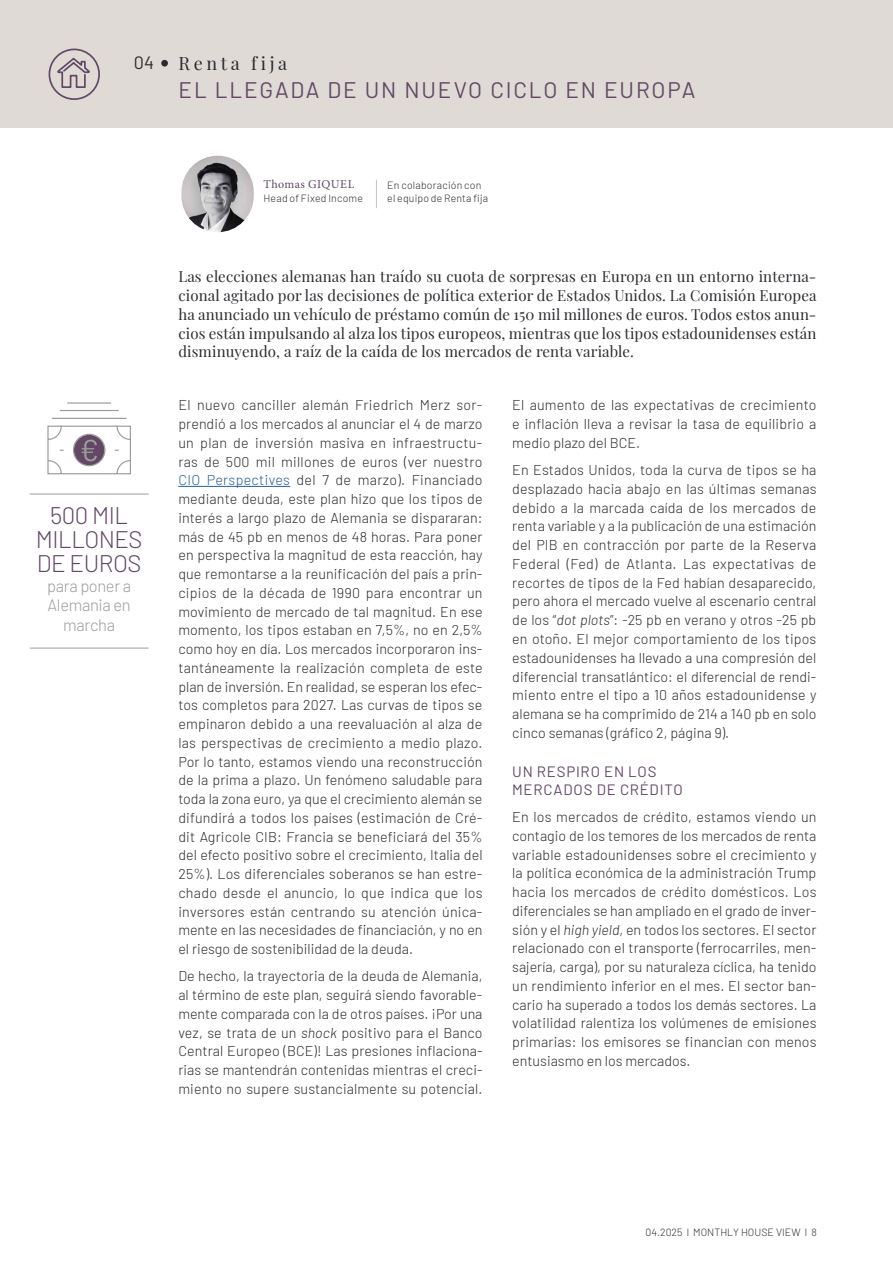
<style>
.page{position:relative;width:893px;height:1263px;background:#fff}
.page>*{position:absolute;margin:0;border:0;box-sizing:border-box;transform-origin:0 0}
.t1{font:300 24px/24px "Barlow";letter-spacing:-.02em;color:#624865;text-align:center}
.t2{font:22.5px "Barlow";letter-spacing:.08em;color:#624865}
.t3{font:18px "Playfair Display";letter-spacing:.2em;color:#2a2c30}
.t4{font:18px "Barlow";color:#2a2c30}
.t5{font:300 16.5px/19.5px "Barlow";letter-spacing:-.02em;color:#9d9d9c;text-align:center}
.t6{font:15px/18.8px "Playfair Display";letter-spacing:.01em;color:#2a2c30;text-align:justify}
.t7{font:15px/18px "Barlow";letter-spacing:.055em;color:#624865}
.t8{font:300 14.25px/18.8px "Barlow";color:#2a2c30;text-align:justify}
.t9{font:12px "Minion Pro";letter-spacing:.035em;color:#624865}
.t10{font:300 10.5px/12.8px "Barlow";letter-spacing:.015em;color:#2a2c30}
.s1{color:#275b9b}
.s2{font-style:italic}
</style>
<div class="page">
<img style="left:181px;top:156px;width:73px;height:76px;border-radius:36px">
<div style="left:0;top:0;width:893px;height:128px;background:#dfdad5"></div>
<div style="left:161px;top:60px;width:7px;height:7px;background:#2a2c30;border-radius:50%"></div>
<hr style="left:178px;top:486px;width:112px;height:1px;background:#275b9b">
<svg style="left:376px;top:180px;width:1px;height:28px"></svg>
<hr style="left:30px;top:494px;width:119px;height:1px;background:#9d9d9c">
<hr style="left:30px;top:648px;width:119px;height:1px;background:#9d9d9c">
<svg style="left:47px;top:402px;width:84px;height:73px"></svg>
<svg style="left:48px;top:48px;width:52px;height:52px"></svg>
<p class="t4" style="left:134px;top:50px;width:22px">04</p>
<p class="t3" style="left:179px;top:49px;width:110px">Renta fija</p>
<h2 class="t2" style="left:179px;top:74px;width:519px">EL LLEGADA DE UN NUEVO CICLO EN EUROPA</h2>
<h1 class="t1" style="left:36px;top:502px;width:108px">500 MIL<br>MILLONES<br>DE EUROS</h1>
<p class="t5" style="left:47px;top:575px;width:86px">para poner a<br>Alemania en marcha</p>
<p class="t9" style="left:264px;top:176px;width:92px">Thomas GIQUEL</p>
<p class="t10" style="left:264px;top:191px;width:101px">Head of Fixed Income</p>
<p class="t10" style="left:387px;top:178px;width:102px">En colaboración con el equipo de Renta fija</p>
<p class="t6" style="left:178px;top:266px;width:640px">Las elecciones alemanas han traído su cuota de sorpresas en Europa en un entorno interna&shy;cional agitado por las decisiones de política exterior de Estados Unidos. La Comisión Europea ha anunciado un vehículo de préstamo común de 150 mil millones de euros. Todos estos anun&shy;cios están impulsando al alza los tipos europeos, mientras que los tipos estadounidenses están disminuyendo, a raíz de la caída de los mercados de renta variable.</p>
<p class="t8" style="left:178px;top:395px;width:306px">El nuevo canciller alemán Friedrich Merz sor&shy;prendió a los mercados al anunciar el 4 de marzo un plan de inversión masiva en infraestructu&shy;ras de 500 mil millones de euros (ver nuestro <span class="s1">CIO Perspectives</span> del 7 de marzo). Financiado mediante deuda, este plan hizo que los tipos de interés a largo plazo de Alemania se dispararan: más de 45 pb en menos de 48 horas. Para poner en perspectiva la magnitud de esta reacción, hay que remontarse a la reunificación del país a prin&shy;cipios de la década de 1990 para encontrar un movimiento de mercado de tal magnitud. En ese momento, los tipos estaban en 7,5%, no en 2,5% como hoy en día. Los mercados incorporaron ins&shy;tantáneamente la realización completa de este plan de inversión. En realidad, se esperan los efec&shy;tos completos para 2027. Las curvas de tipos se empinaron debido a una reevaluación al alza de las perspectivas de crecimiento a medio plazo.<br>Por lo tanto, estamos viendo una reconstrucción de la prima a plazo. Un fenómeno saludable para toda la zona euro, ya que el crecimiento alemán se difundirá a todos los países (estimación de Cré&shy;dit Agricole CIB: Francia se beneficiará del 35% del efecto positivo sobre el crecimiento, Italia del 25%). Los diferenciales soberanos se han estre&shy;chado desde el anuncio, lo que indica que los inversores están centrando su atención única&shy;mente en las necesidades de financiación, y no en el riesgo de sostenibilidad de la deuda.</p>
<p class="t8" style="left:178px;top:966px;width:306px">De hecho, la trayectoria de la deuda de Alemania, al término de este plan, seguirá siendo favorable&shy;mente comparada con la de otros países. ¡Por una vez, se trata de un <span class="s2">shock</span> positivo para el Banco Central Europeo (BCE)! Las presiones inflaciona&shy;rias se mantendrán contenidas mientras el creci&shy;miento no supere sustancialmente su potencial.</p>
<p class="t8" style="left:512px;top:395px;width:306px">El aumento de las expectativas de crecimiento e inflación lleva a revisar la tasa de equilibrio a medio plazo del BCE.</p>
<p class="t8" style="left:512px;top:460px;width:306px">En Estados Unidos, toda la curva de tipos se ha desplazado hacia abajo en las últimas semanas debido a la marcada caída de los mercados de renta variable y a la publicación de una estimación del PIB en contracción por parte de la Reserva Federal (Fed) de Atlanta. Las expectativas de recortes de tipos de la Fed habían desaparecido, pero ahora el mercado vuelve al escenario central de los “<span class="s2">dot plots</span>”: -25 pb en verano y otros -25 pb en otoño. El mejor comportamiento de los tipos estadounidenses ha llevado a una compresión del diferencial transatlántico: el diferencial de rendi&shy;miento entre el tipo a 10 años estadounidense y alemana se ha comprimido de 214 a 140 pb en solo cinco semanas (gráfico 2, página 9).</p>
<p class="t7" style="left:512px;top:761px;width:172px">UN RESPIRO EN LOS<br>MERCADOS DE CRÉDITO</p>
<p class="t8" style="left:512px;top:806px;width:306px">En los mercados de crédito, estamos viendo un contagio de los temores de los mercados de renta variable estadounidenses sobre el crecimiento y la política económica de la administración Trump hacia los mercados de crédito domésticos. Los diferenciales se han ampliado en el grado de inver&shy;sión y el <span class="s2">high yield</span>, en todos los sectores. El sector relacionado con el transporte (ferrocarriles, men&shy;sajería, carga), por su naturaleza cíclica, ha tenido un rendimiento inferior en el mes. El sector ban&shy;cario ha superado a todos los demás sectores. La volatilidad ralentiza los volúmenes de emisiones primarias: los emisores se financian con menos entusiasmo en los mercados.</p>
<p class="t10" style="left:646px;top:1225px;width:173px">04.2025 l MONTHLY HOUSE VIEW l 8</p>
</div>
